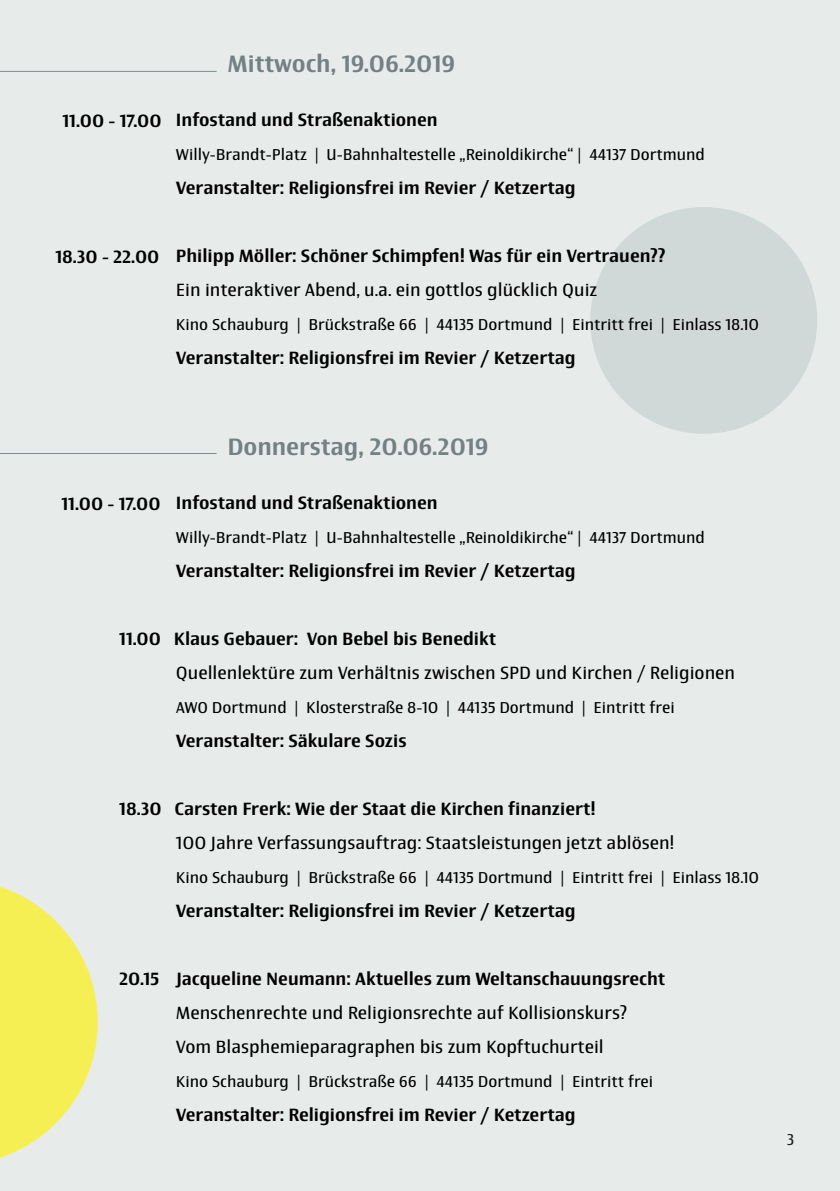
<style>
.page{position:relative;width:840px;height:1191px;background:#fff}
.page>*{position:absolute;margin:0;border:0;box-sizing:border-box;transform-origin:0 0}
.t1{font:500 24px "Newbery Sans Pro";color:#758083}
.t2{font:500 18px "Newbery Sans Pro";color:#000}
.t3{font:18px/34px "Newbery Sans Pro";color:#000}
.t4{font:16px "Newbery Sans Pro";color:#000}
.t5{font:16px "Newbery Sans Pro";color:#231f20}
</style>
<div class="page">
<div style="left:0;top:0;width:839px;height:1191px;background:#e7eceb"></div>
<hr style="left:0;top:71px;width:216px;height:1px;background:#808b8f">
<hr style="left:0;top:453px;width:216px;height:1px;background:#808b8f">
<div style="left:590px;top:207px;width:226px;height:227px;background:#d0d9d8;border-radius:50%"></div>
<svg style="left:0;top:886px;width:98px;height:272px"></svg>
<p class="t2" style="left:62px;top:109px;width:101px">11.00 - 17.00</p>
<h1 class="t1" style="left:227px;top:49px;width:229px">Mittwoch, 19.06.2019</h1>
<p class="t2" style="left:176px;top:109px;width:263px">Infostand und Straßenaktionen</p>
<p class="t4" style="left:176px;top:145px;width:530px">Willy-Brandt-Platz | U-Bahnhaltestelle „Reinoldikirche“ | 44137 Dortmund</p>
<p class="t2" style="left:176px;top:177px;width:401px">Veranstalter: Religionsfrei im Revier / Ketzertag</p>
<p class="t2" style="left:55px;top:245px;width:106px">18.30 - 22.00</p>
<p class="t2" style="left:176px;top:245px;width:490px">Philipp Möller: Schöner Schimpfen! Was für ein Vertrauen??</p>
<p class="t3" style="left:176px;top:273px;width:422px">Ein interaktiver Abend, u.a. ein gottlos glücklich Quiz</p>
<p class="t4" style="left:176px;top:315px;width:584px">Kino Schauburg | Brückstraße 66 | 44135 Dortmund | Eintritt frei | Einlass 18.10</p>
<p class="t2" style="left:176px;top:347px;width:401px">Veranstalter: Religionsfrei im Revier / Ketzertag</p>
<p class="t2" style="left:61px;top:492px;width:101px">11.00 - 17.00</p>
<h1 class="t1" style="left:227px;top:431px;width:263px">Donnerstag, 20.06.2019</h1>
<p class="t2" style="left:176px;top:491px;width:263px">Infostand und Straßenaktionen</p>
<p class="t4" style="left:176px;top:527px;width:530px">Willy-Brandt-Platz | U-Bahnhaltestelle „Reinoldikirche“ | 44137 Dortmund</p>
<p class="t2" style="left:176px;top:559px;width:401px">Veranstalter: Religionsfrei im Revier / Ketzertag</p>
<p class="t2" style="left:119px;top:627px;width:378px">11.00 Klaus Gebauer: Von Bebel bis Benedikt</p>
<p class="t3" style="left:176px;top:655px;width:560px">Quellenlektüre zum Verhältnis zwischen SPD und Kirchen / Religionen</p>
<p class="t4" style="left:176px;top:697px;width:500px">AWO Dortmund | Klosterstraße 8-10 | 44135 Dortmund | Eintritt frei</p>
<p class="t2" style="left:176px;top:729px;width:232px">Veranstalter: Säkulare Sozis</p>
<p class="t2" style="left:119px;top:797px;width:478px">18.30 Carsten Frerk: Wie der Staat die Kirchen finanziert!</p>
<p class="t3" style="left:176px;top:825px;width:500px">100 Jahre Verfassungsauftrag: Staatsleistungen jetzt ablösen!</p>
<p class="t4" style="left:176px;top:867px;width:584px">Kino Schauburg | Brückstraße 66 | 44135 Dortmund | Eintritt frei | Einlass 18.10</p>
<p class="t2" style="left:176px;top:899px;width:401px">Veranstalter: Religionsfrei im Revier / Ketzertag</p>
<p class="t2" style="left:119px;top:967px;width:547px">20.15 Jacqueline Neumann: Aktuelles zum Weltanschauungsrecht</p>
<p class="t3" style="left:176px;top:995px;width:452px">Menschenrechte und Religionsrechte auf Kollisionskurs?<br>Vom Blasphemieparagraphen bis zum Kopftuchurteil</p>
<p class="t4" style="left:176px;top:1071px;width:478px">Kino Schauburg | Brückstraße 66 | 44135 Dortmund | Eintritt frei</p>
<p class="t2" style="left:176px;top:1103px;width:401px">Veranstalter: Religionsfrei im Revier / Ketzertag</p>
<p class="t5" style="left:786px;top:1129px;width:9px">3</p>
</div>
